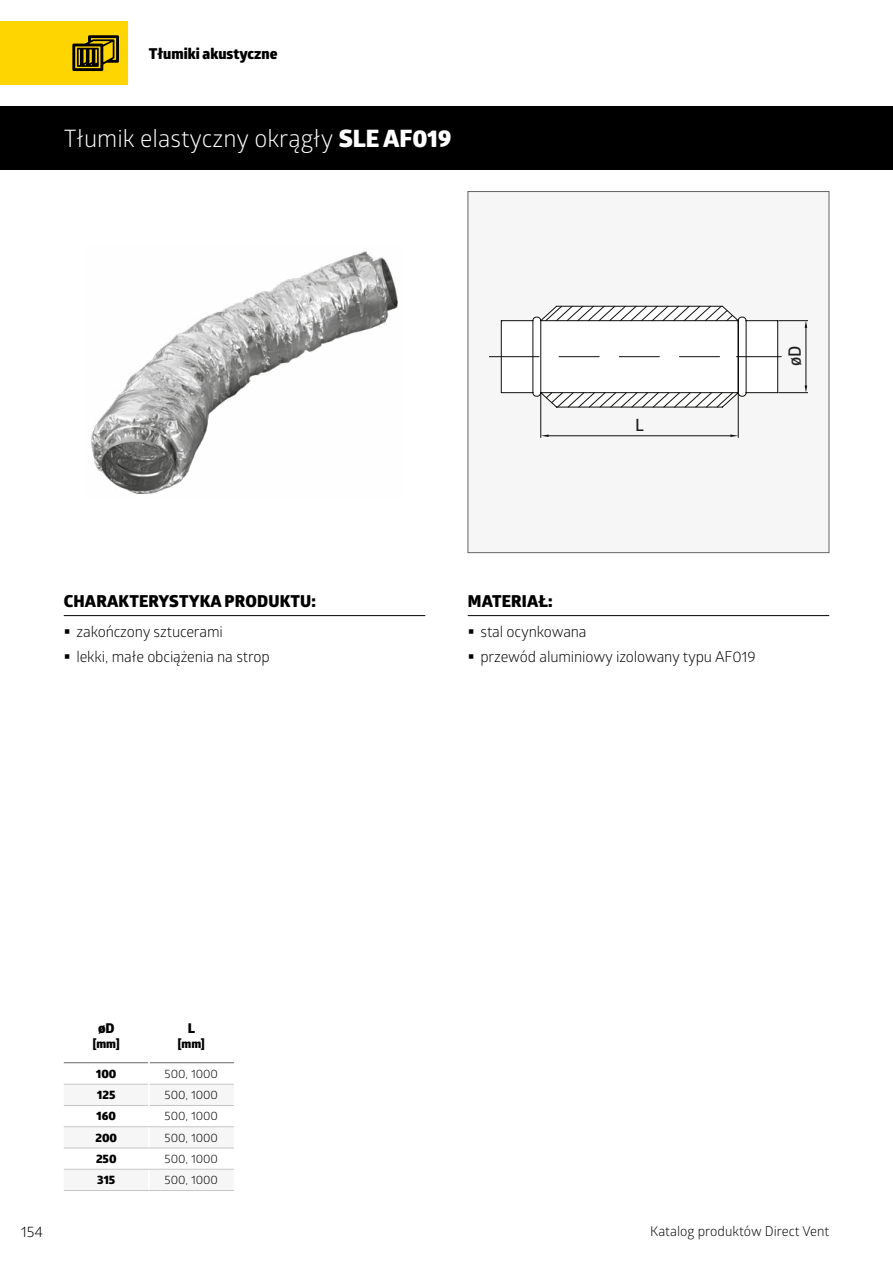
<style>
.page{position:relative;width:893px;height:1263px;background:#fff}
.page>*{position:absolute;margin:0;border:0;box-sizing:border-box;transform-origin:0 0}
.t1{font:24px "Glober";color:#fff}
.t2{font:16.95px "Glober Semi Bold Free";color:#1d1d1b}
.t3{font:800 16.5px "Glober";letter-spacing:.01em;color:#000}
.t4{font:15px/25.5px "Glober";letter-spacing:-.01em;color:#000}
.t5{font:800 15px "Glober";color:#000}
.t6{font:13.5px "Glober";color:#000}
.t7{font:800 13.5px "Glober";color:#000}
.t8{font:12px "Glober";color:#000}
.t9{font:800 12px "Glober";color:#000}
.s1{font-weight:800}
</style>
<div class="page">
<div style="left:0;top:106px;width:893px;height:64px;background:#000"></div>
<div style="left:0;top:21px;width:128px;height:64px;background:#ffd500"></div>
<svg style="left:72px;top:35px;width:47px;height:36px"></svg>
<img style="left:91px;top:251px;width:307px;height:243px">
<div style="left:468px;top:192px;width:361px;height:361px;background:#f6f6f6"></div>
<hr style="left:489px;top:356px;width:50px;height:1px;background:#100f0d">
<hr style="left:540px;top:394px;width:1px;height:43px;background:#100f0d">
<hr style="left:738px;top:394px;width:1px;height:43px;background:#100f0d">
<hr style="left:549px;top:435px;width:181px;height:1px;background:#100f0d">
<svg style="left:541px;top:434px;width:8px;height:3px"></svg>
<svg style="left:730px;top:434px;width:8px;height:3px"></svg>
<svg style="left:501px;top:305px;width:307px;height:103px"></svg>
<div style="left:468px;top:191px;width:361px;height:362px;border:1px solid #676466"></div>
<svg style="left:64px;top:1104px;width:170px;height:65px"></svg>
<hr style="left:64px;top:1084px;width:84px;height:1px;background:#c6c6c6">
<hr style="left:150px;top:1062px;width:84px;height:1px;background:#676466">
<hr style="left:64px;top:1105px;width:84px;height:1px;background:#c6c6c6">
<hr style="left:148px;top:1084px;width:2px;height:21px;background:#fff">
<hr style="left:148px;top:1105px;width:2px;height:21px;background:#fff">
<hr style="left:148px;top:1127px;width:2px;height:21px;background:#fff">
<hr style="left:148px;top:1148px;width:2px;height:21px;background:#fff">
<hr style="left:64px;top:1126px;width:85px;height:1px;background:#c6c6c6">
<hr style="left:64px;top:1148px;width:85px;height:1px;background:#c6c6c6">
<hr style="left:64px;top:1169px;width:85px;height:1px;background:#c6c6c6">
<hr style="left:64px;top:1190px;width:85px;height:1px;background:#c6c6c6">
<hr style="left:149px;top:1126px;width:85px;height:1px;background:#c6c6c6">
<hr style="left:149px;top:1190px;width:85px;height:1px;background:#c6c6c6">
<hr style="left:64px;top:1062px;width:84px;height:1px;background:#676466">
<hr style="left:150px;top:1084px;width:84px;height:1px;background:#c6c6c6">
<hr style="left:150px;top:1105px;width:84px;height:1px;background:#c6c6c6">
<hr style="left:149px;top:1169px;width:85px;height:1px;background:#c6c6c6">
<hr style="left:149px;top:1148px;width:85px;height:1px;background:#c6c6c6">
<hr style="left:64px;top:615px;width:361px;height:1px;background:#000">
<hr style="left:468px;top:615px;width:361px;height:1px;background:#000">
<p class="t5" style="left:149px;top:42px;width:130px">Tłumiki akustyczne</p>
<h1 class="t1" style="left:64px;top:122px;width:389px">Tłumik elastyczny okrągły <span class="s1">SLE AF019</span></h1>
<p class="t3" style="left:64px;top:589px;width:254px">CHARAKTERYSTYKA PRODUKTU:</p>
<p class="t4" style="left:77px;top:618px;width:195px">zakończony sztucerami<br>lekki, małe obciążenia na strop</p>
<p class="t2" style="left:635px;top:413px;width:10px">L</p>
<p class="t2" style="left:783px;top:366px;width:22px;rotate:-90deg">øD</p>
<p class="t3" style="left:468px;top:589px;width:86px">MATERIAŁ:</p>
<p class="t4" style="left:480px;top:618px;width:277px">stal ocynkowana<br>przewód aluminiowy izolowany typu AF019</p>
<p class="t4" style="left:21px;top:1218px;width:24px">154</p>
<p class="t7" style="left:98px;top:1018px;width:18px">øD</p>
<p class="t9" style="left:93px;top:1034px;width:29px">[mm]</p>
<p class="t7" style="left:188px;top:1018px;width:9px">L</p>
<p class="t9" style="left:178px;top:1034px;width:29px">[mm]</p>
<p class="t9" style="left:96px;top:1064px;width:22px">100</p>
<p class="t8" style="left:165px;top:1065px;width:55px">500, 1000</p>
<p class="t9" style="left:97px;top:1086px;width:20px">125</p>
<p class="t8" style="left:165px;top:1086px;width:55px">500, 1000</p>
<p class="t9" style="left:97px;top:1107px;width:21px">160</p>
<p class="t8" style="left:165px;top:1108px;width:55px">500, 1000</p>
<p class="t9" style="left:95px;top:1128px;width:23px">200</p>
<p class="t8" style="left:165px;top:1129px;width:55px">500, 1000</p>
<p class="t9" style="left:96px;top:1150px;width:22px">250</p>
<p class="t8" style="left:165px;top:1150px;width:55px">500, 1000</p>
<p class="t9" style="left:97px;top:1171px;width:20px">315</p>
<p class="t8" style="left:165px;top:1171px;width:55px">500, 1000</p>
<p class="t6" style="left:650px;top:1222px;width:180px">Katalog produktów Direct Vent</p>
</div>
